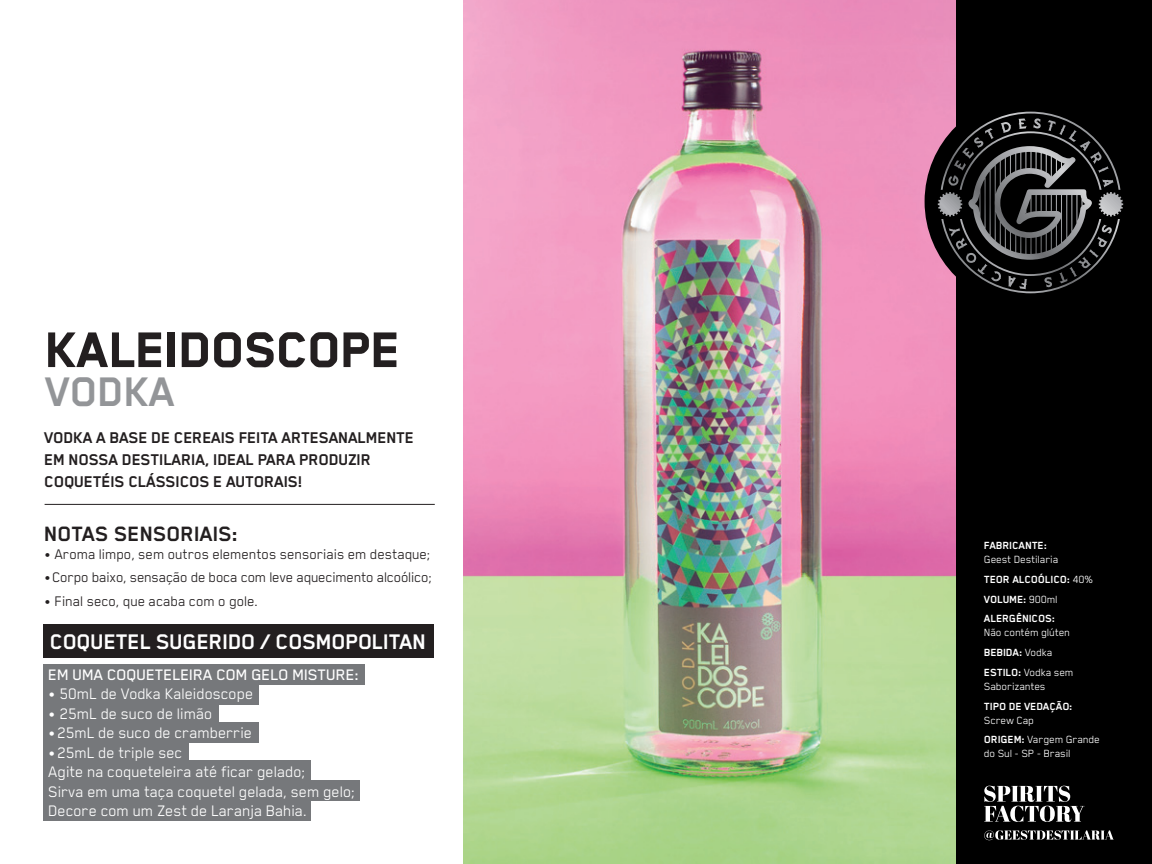
<style>
.page{position:relative;width:1152px;height:864px;background:#fff}
.page>*{position:absolute;margin:0;border:0;box-sizing:border-box;transform-origin:0 0}
.t1{font:800 57.6px "Blender";letter-spacing:-.01em;color:#231f20}
.t2{font:700 47.6px "Blender";letter-spacing:-.01em;color:#939598}
.t3{font:700 24.4px "Blender";letter-spacing:-.02em;color:#fff}
.t4{font:700 24px "Blender";letter-spacing:-.01em;color:#231f20}
.t5{font:700 18px/22px "Blender";letter-spacing:-.02em;color:#231f20}
.t6{font:17.6px "Blender";letter-spacing:-.01em;color:#fff}
.t7{font:500 17.6px "Blender";letter-spacing:-.01em;color:#fff}
.t8{font:16px "Blender";letter-spacing:-.01em;color:#231f20}
.t9{font:12px/14px "Blender";letter-spacing:-.01em;color:#fff}
.t10{font:700 12px/14px "Blender";letter-spacing:-.01em;color:#fff}
.s1{font-weight:700}
.s2{font-weight:400}
</style>
<div class="page">
<div style="left:43px;top:664px;width:322px;height:21px;background:#76787b"></div>
<div style="left:43px;top:722px;width:216px;height:20px;background:#76787b"></div>
<div style="left:43px;top:702px;width:175px;height:21px;background:#76787b"></div>
<div style="left:43px;top:685px;width:216px;height:20px;background:#76787b"></div>
<div style="left:43px;top:740px;width:145px;height:20px;background:#76787b"></div>
<div style="left:43px;top:760px;width:268px;height:20px;background:#76787b"></div>
<div style="left:43px;top:780px;width:316px;height:21px;background:#76787b"></div>
<div style="left:43px;top:801px;width:268px;height:20px;background:#76787b"></div>
<img style="left:464px;top:0;width:492px;height:864px">
<div style="left:956px;top:0;width:196px;height:864px;background:#000"></div>
<svg style="left:925px;top:96px;width:211px;height:211px"></svg>
<hr style="left:45px;top:504px;width:390px;height:1px;background:#231f20">
<div style="left:43px;top:624px;width:391px;height:34px;background:#231f20"></div>
<svg style="left:984px;top:786px;width:101px;height:36px"></svg>
<svg style="left:984px;top:830px;width:130px;height:10px"></svg>
<svg style="left:941px;top:112px;width:179px;height:78px"></svg>
<p class="t1" style="left:46px;top:319px;width:357px">KALEIDOSCOPE</p>
<p class="t2" style="left:46px;top:366px;width:132px">VODKA</p>
<p class="t5" style="left:45px;top:426px;width:371px">VODKA A BASE DE CEREAIS FEITA ARTESANALMENTE<br>EM NOSSA DESTILARIA, IDEAL PARA PRODUZIR<br>COQUETÉIS CLÁSSICOS E AUTORAIS!</p>
<p class="t4" style="left:45px;top:520px;width:196px">NOTAS SENSORIAIS:</p>
<p class="t8" style="left:45px;top:545px;width:388px">• Aroma limpo, sem outros elementos sensoriais em destaque;</p>
<p class="t8" style="left:45px;top:569px;width:389px">•Corpo baixo, sensação de boca com leve aquecimento alcoólico;</p>
<p class="t8" style="left:45px;top:593px;width:215px">• Final seco, que acaba com o gole.</p>
<p class="t3" style="left:50px;top:628px;width:378px">COQUETEL SUGERIDO / COSMOPOLITAN</p>
<p class="t7" style="left:49px;top:665px;width:312px">EM UMA COQUETELEIRA COM GELO MISTURE:</p>
<p class="t6" style="left:49px;top:684px;width:207px">• 50mL de Vodka Kaleidoscope</p>
<p class="t6" style="left:49px;top:704px;width:166px">• 25mL de suco de limão</p>
<p class="t6" style="left:49px;top:723px;width:205px">•25mL de suco de cramberrie</p>
<p class="t6" style="left:49px;top:743px;width:136px">•25mL de triple sec</p>
<p class="t6" style="left:49px;top:763px;width:259px">Agite na coqueteleira até ficar gelado;</p>
<p class="t6" style="left:49px;top:782px;width:308px">Sirva em uma taça coquetel gelada, sem gelo;</p>
<p class="t6" style="left:49px;top:802px;width:260px">Decore com um Zest de Laranja Bahia.</p>
<p class="t9" style="left:984px;top:538px;width:76px"><span class="s1">FABRICANTE:<br></span>Geest Destilaria</p>
<p class="t10" style="left:984px;top:572px;width:110px">TEOR ALCOÓLICO: <span class="s2">40%</span></p>
<p class="t10" style="left:984px;top:592px;width:75px">VOLUME: <span class="s2">900ml</span></p>
<p class="t9" style="left:984px;top:611px;width:88px"><span class="s1">ALERGÊNICOS:<br></span>Não contém glúten</p>
<p class="t10" style="left:984px;top:645px;width:70px">BEBIDA: <span class="s2">Vodka</span></p>
<p class="t9" style="left:984px;top:665px;width:91px"><span class="s1">ESTILO:</span> Vodka sem<br>Saborizantes</p>
<p class="t10" style="left:984px;top:699px;width:90px">TIPO DE VEDAÇÃO:<br><span class="s2">Screw Cap</span></p>
<p class="t9" style="left:984px;top:732px;width:117px"><span class="s1">ORIGEM:</span> Vargem Grande do Sul - SP - Brasil</p>
</div>
